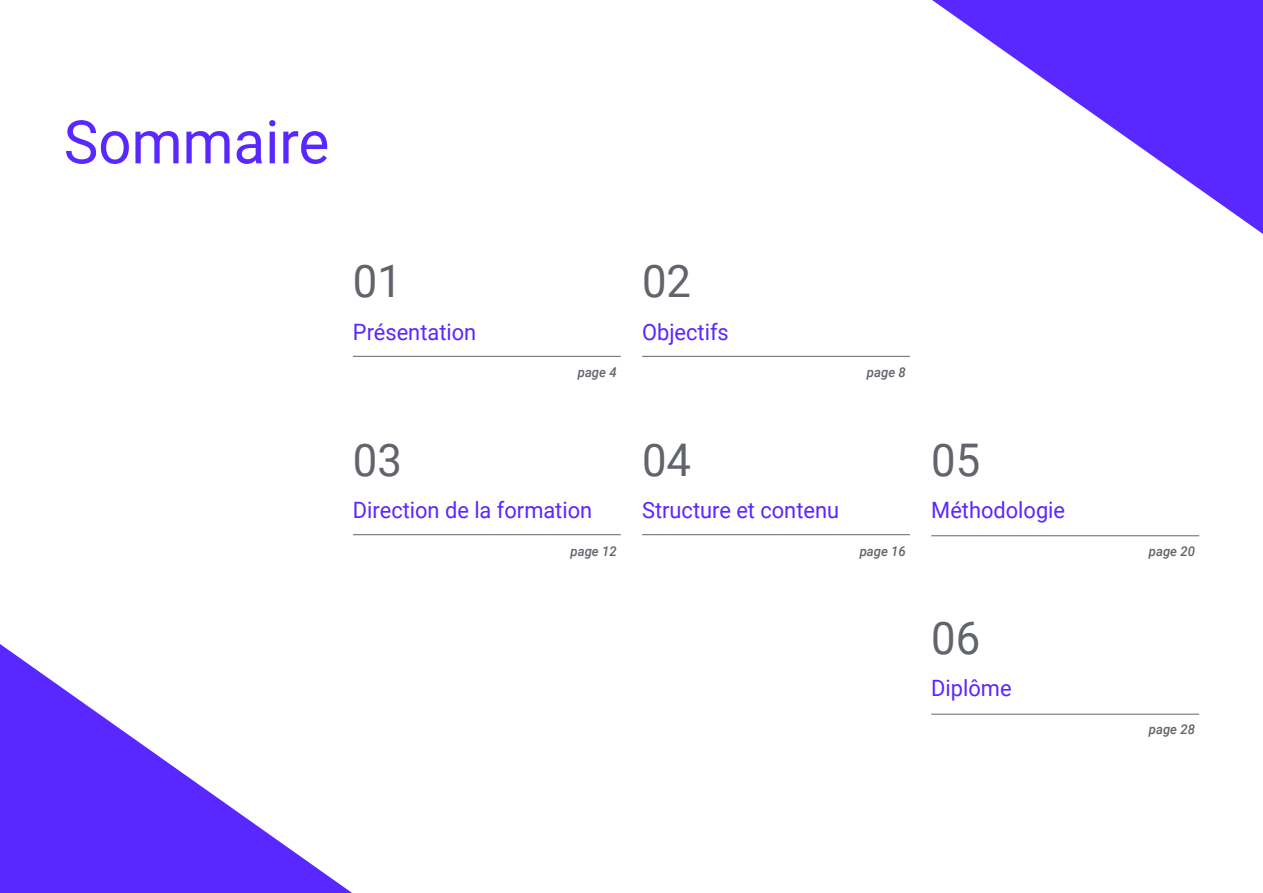
<style>
.page{position:relative;width:1263px;height:893px;background:#fff}
.page>*{position:absolute;margin:0;border:0;box-sizing:border-box;transform-origin:0 0}
.t1{font:60px "Roboto";color:#5927ff}
.t2{font:45px "Roboto";color:#61646a}
.t3{font:22.5px "Roboto";color:#5927ff}
.t4{font:italic 500 13.5px "Roboto";color:#61646a}
</style>
<div class="page">
<svg style="left:0;top:644px;width:352px;height:249px"></svg>
<svg style="left:932px;top:0;width:331px;height:234px"></svg>
<hr style="left:353px;top:356px;width:268px;height:1px;background:#61646a">
<hr style="left:642px;top:534px;width:268px;height:1px;background:#61646a">
<hr style="left:642px;top:356px;width:268px;height:1px;background:#61646a">
<hr style="left:931px;top:535px;width:268px;height:1px;background:#61646a">
<hr style="left:931px;top:714px;width:268px;height:1px;background:#61646a">
<hr style="left:353px;top:534px;width:268px;height:1px;background:#61646a">
<h1 class="t1" style="left:64px;top:100px;width:267px">Sommaire</h1>
<h2 class="t2" style="left:353px;top:250px;width:51px">01</h2>
<h2 class="t2" style="left:642px;top:250px;width:51px">02</h2>
<p class="t3" style="left:353px;top:316px;width:125px">Présentation</p>
<p class="t4" style="left:578px;top:363px;width:40px">page 4</p>
<p class="t3" style="left:642px;top:316px;width:88px">Objectifs</p>
<p class="t4" style="left:867px;top:363px;width:40px">page 8</p>
<h2 class="t2" style="left:353px;top:428px;width:51px">03</h2>
<h2 class="t2" style="left:642px;top:428px;width:51px">04</h2>
<p class="t3" style="left:353px;top:494px;width:241px">Direction de la formation</p>
<p class="t3" style="left:642px;top:494px;width:198px">Structure et contenu</p>
<p class="t4" style="left:570px;top:542px;width:48px">page 12</p>
<p class="t4" style="left:860px;top:542px;width:48px">page 16</p>
<h2 class="t2" style="left:931px;top:428px;width:51px">05</h2>
<p class="t3" style="left:931px;top:494px;width:135px">Méthodologie</p>
<h2 class="t2" style="left:931px;top:607px;width:51px">06</h2>
<p class="t3" style="left:931px;top:673px;width:82px">Diplôme</p>
<p class="t4" style="left:1149px;top:542px;width:48px">page 20</p>
<p class="t4" style="left:1149px;top:720px;width:48px">page 28</p>
</div>
